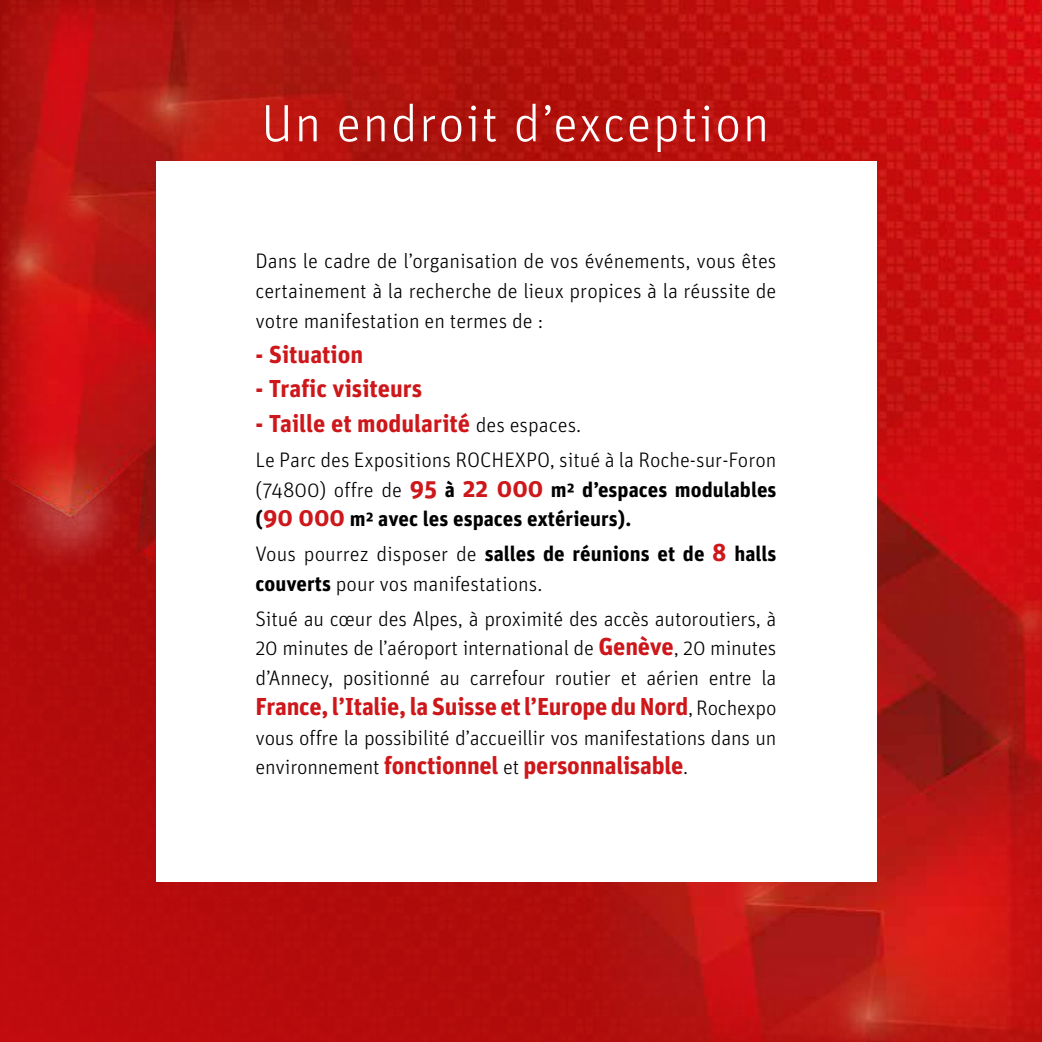
<style>
.page{position:relative;width:1042px;height:1042px;background:#fff}
.page>*{position:absolute;margin:0;border:0;box-sizing:border-box;transform-origin:0 0}
.t1{font:300 52.5px "Unit OT";letter-spacing:.03em;color:#fff}
.t2{font:700 24.5px "Unit OT";letter-spacing:-.01em;color:#cd171a}
.t3{font:300 21px/29.8px "Unit OT";letter-spacing:-.005em;color:#000;text-align:justify}
.s1{font-weight:300;font-size:21px;color:#000}
.s2{font-weight:700;font-size:24.5px;color:#cd171a}
.s3{font-weight:700}
</style>
<div class="page">
<img style="left:0;top:0;width:1042px;height:1042px">
<img style="left:585px;top:92px;width:457px;height:950px">
<img style="left:0;top:0;width:570px;height:785px">
<div style="left:156px;top:161px;width:720px;height:720px;background:#fff"></div>
<h1 class="t1" style="left:261px;top:92px;width:509px">Un endroit d’exception</h1>
<p class="t3" style="left:255px;top:246px;width:522px">Dans le cadre de l’organisation de vos événements, vous êtes certainement à la recherche de lieux propices à la réussite de votre manifestation en termes de :</p>
<p class="t2" style="left:255px;top:338px;width:109px">- Situation</p>
<p class="t2" style="left:255px;top:373px;width:168px">- Trafic visiteurs</p>
<p class="t2" style="left:255px;top:408px;width:327px">- Taille et modularité <span class="s1">des espaces.</span></p>
<p class="t3" style="left:255px;top:445px;width:522px">Le Parc des Expositions ROCHEXPO, situé à la Roche-sur-Foron (74800) offre de <span class="s2">95</span> <span class="s3">à</span> <span class="s2">22 000</span> <span class="s3">m² d’espaces modulables (</span><span class="s2">90 000</span> <span class="s3">m² avec les espaces extérieurs).</span></p>
<p class="t3" style="left:255px;top:539px;width:522px">Vous pourrez disposer de <span class="s3">salles de réunions et de</span> <span class="s2">8</span> <span class="s3">halls couverts</span> pour vos manifestations.</p>
<p class="t3" style="left:255px;top:603px;width:522px">Situé au cœur des Alpes, à proximité des accès autoroutiers, à 20 minutes de l’aéroport international de <span class="s2">Genève</span>, 20 minutes d’Annecy, positionné au carrefour routier et aérien entre la</p>
<p class="t2" style="left:255px;top:690px;width:522px">France, l’Italie, la Suisse et l’Europe du Nord<span class="s1">, Rochexpo</span></p>
<p class="t3" style="left:255px;top:722px;width:522px">vous offre la possibilité d’accueillir vos manifestations dans un</p>
<p class="t2" style="left:255px;top:750px;width:434px"><span class="s1">environnement</span> fonctionnel <span class="s1">et</span> personnalisable<span class="s1">.</span></p>
</div>
